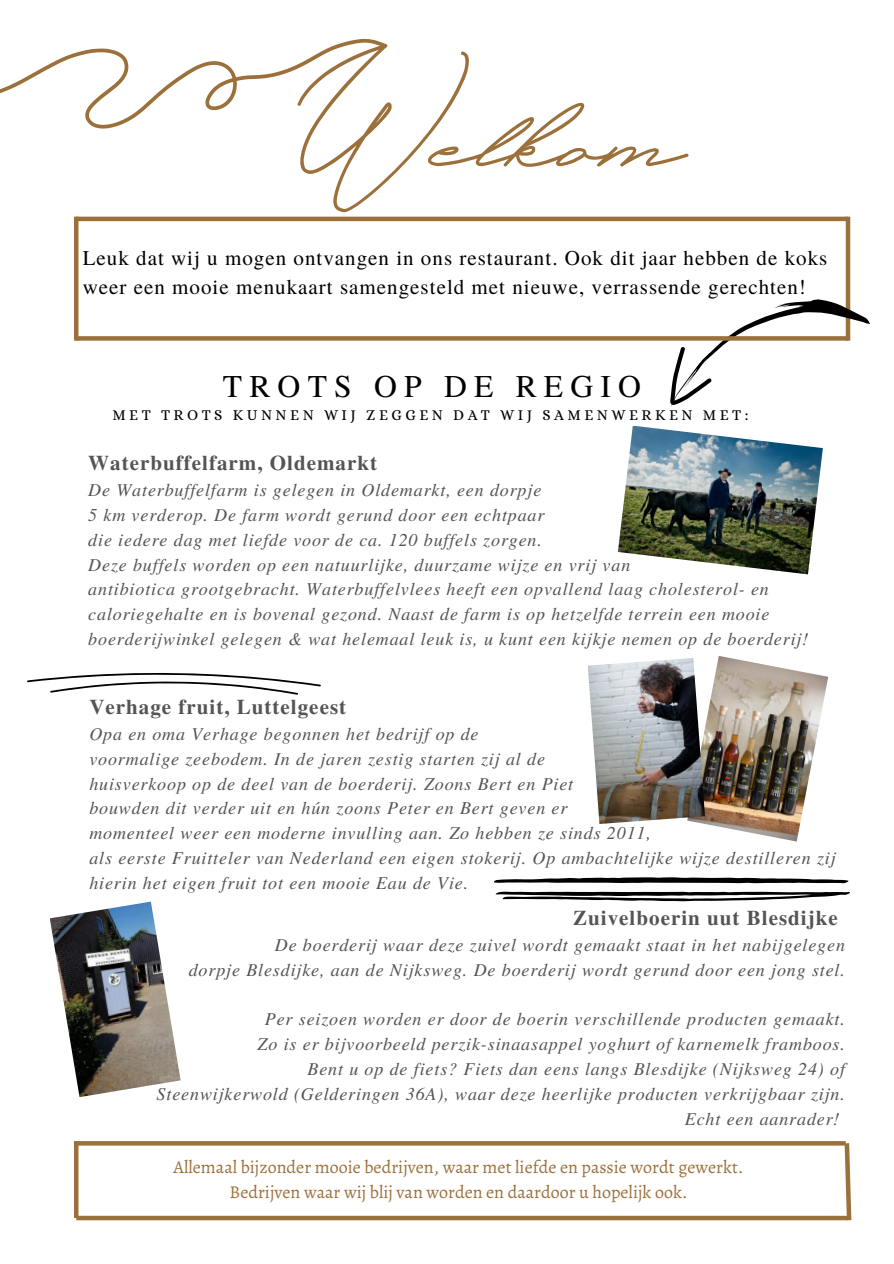
<style>
.page{position:relative;width:894px;height:1264px;background:#fff}
.page>*{position:absolute;margin:0;border:0;box-sizing:border-box;transform-origin:0 0}
.t1{font:182.85px "Hello January Cyrillic Script";color:#9b703b}
.t2{font:31.65px "Te X Gyre Termes";letter-spacing:.225em;color:#000}
.t3{font:21px/29.2px "Te X Gyre Termes";letter-spacing:.05em;color:#000}
.t4{font:700 21px "Te X Gyre Termes";letter-spacing:.05em;color:#545454}
.t5{font:italic 18px/24.8px "Te X Gyre Termes";letter-spacing:.05em;color:#545454}
.t6{font:18px/24.8px "Alegreya";color:#9b703b;text-align:center}
.t7{font:15.15px "Alice";letter-spacing:.225em;color:#000}
</style>
<div class="page">
<svg style="left:0;top:39px;width:386px;height:90px"></svg>
<div style="left:76px;top:1215px;width:771px;height:5px;background:#9b703b"></div>
<hr style="left:76px;top:217px;width:771px;height:4px;background:#9b703b">
<div style="left:845px;top:217px;width:5px;height:123px;background:#9b703b"></div>
<hr style="left:74px;top:1141px;width:4px;height:76px;background:#9b703b">
<svg style="left:649px;top:266px;width:221px;height:141px"></svg>
<svg style="left:78px;top:336px;width:769px;height:4px;background:#9e7542"></svg>
<hr style="left:74px;top:217px;width:4px;height:123px;background:#9b703b">
<img style="left:617px;top:426px;width:205px;height:148px">
<img style="left:704px;top:656px;width:124px;height:185px">
<img style="left:587px;top:658px;width:117px;height:166px">
<svg style="left:842px;top:1141px;width:10px;height:80px"></svg>
<svg style="left:78px;top:1141px;width:767px;height:4px;background:#9c723e"></svg>
<svg style="left:27px;top:673px;width:294px;height:22px"></svg>
<svg style="left:494px;top:877px;width:356px;height:24px"></svg>
<img style="left:50px;top:901px;width:130px;height:196px">
<h1 class="t1" style="left:254px;top:-1px;width:435px">Welkom</h1>
<h3 class="t3" style="left:83px;top:242px;width:746px">Leuk dat wij u mogen ontvangen in ons restaurant. Ook dit jaar hebben de koks weer een mooie menukaart samengesteld met nieuwe, verrassende gerechten!</h3>
<p class="t2" style="left:223px;top:363px;width:419px">TROTS OP DE REGIO</p>
<p class="t7" style="left:112px;top:406px;width:637px">MET TROTS KUNNEN WIJ ZEGGEN DAT WIJ SAMENWERKEN MET:</p>
<p class="t4" style="left:88px;top:447px;width:290px">Waterbuffelfarm, Oldemarkt</p>
<p class="t5" style="left:88px;top:477px;width:721px">De Waterbuffelfarm is gelegen in Oldemarkt, een dorpje<br>5 km verderop. De farm wordt gerund door een echtpaar<br>die iedere dag met liefde voor de ca. 120 buffels zorgen.<br>Deze buffels worden op een natuurlijke, duurzame wijze en vrij van<br>antibiotica grootgebracht. Waterbuffelvlees heeft een opvallend laag cholesterol- en caloriegehalte en is bovenal gezond. Naast de farm is op hetzelfde terrein een mooie boerderijwinkel gelegen &amp; wat helemaal leuk is, u kunt een kijkje nemen op de boerderij!</p>
<p class="t4" style="left:89px;top:690px;width:258px">Verhage fruit, Luttelgeest</p>
<p class="t5" style="left:89px;top:720px;width:747px">Opa en oma Verhage begonnen het bedrijf op de<br>voormalige zeebodem. In de jaren zestig starten zij al de<br>huisverkoop op de deel van de boerderij. Zoons Bert en Piet<br>bouwden dit verder uit en hún zoons Peter en Bert geven er<br>momenteel weer een moderne invulling aan. Zo hebben ze sinds 2011,<br>als eerste Fruitteler van Nederland een eigen stokerij. Op ambachtelijke wijze destilleren zij hierin het eigen fruit tot een mooie Eau de Vie.</p>
<h3 class="t4" style="left:573px;top:901px;width:266px">Zuivelboerin uut Blesdijke</h3>
<h3 class="t5" style="left:189px;top:931px;width:657px;text-align:right">De boerderij waar deze zuivel wordt gemaakt staat in het nabijgelegen<br>dorpje Blesdijke, aan de Nijksweg. De boerderij wordt gerund door een jong stel.</h3>
<p class="t5" style="left:157px;top:1005px;width:689px;text-align:right">Per seizoen worden er door de boerin verschillende producten gemaakt.<br>Zo is er bijvoorbeeld perzik-sinaasappel yoghurt of karnemelk framboos.<br>Bent u op de fiets? Fiets dan eens langs Blesdijke (Nijksweg 24) of<br>Steenwijkerwold (Gelderingen 36A), waar deze heerlijke producten verkrijgbaar zijn.<br>Echt een aanrader!</p>
<p class="t6" style="left:173px;top:1154px;width:571px">Allemaal bijzonder mooie bedrijven, waar met liefde en passie wordt gewerkt.<br>Bedrijven waar wij blij van worden en daardoor u hopelijk ook.</p>
</div>
